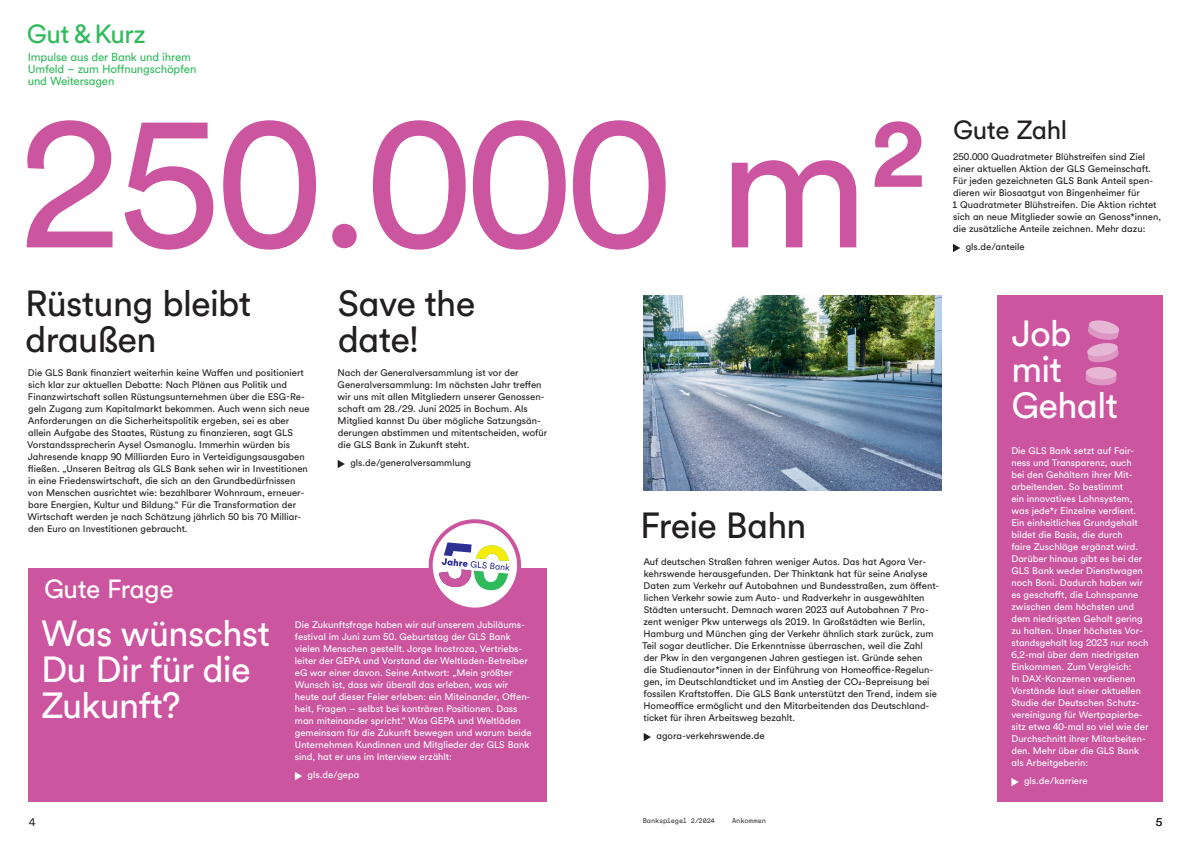
<style>
.page{position:relative;width:1191px;height:842px;background:#fff}
.page>*{position:absolute;margin:0;border:0;box-sizing:border-box;transform-origin:0 0}
.t1{font:176px "GLS Circular";letter-spacing:-.005em;color:#cc55a0}
.t2{font:36px/36px "GLS Circular";letter-spacing:-.02em;color:#fff}
.t3{font:36px/36px "GLS Circular";letter-spacing:-.02em;color:#231f20}
.t4{font:26px "GLS Circular";letter-spacing:-.02em;color:#fff}
.t5{font:26px "GLS Circular";letter-spacing:-.015em;color:#231f20}
.t6{font:26px "GLS Circular";letter-spacing:-.02em;color:#31ba5c}
.t7{font:12px "GLS Circular Mono";color:#231f20}
.t8{font:11.5px/12px "GLS Circular";letter-spacing:-.015em;color:#31ba5c}
.t9{font:9.5px/12px "GLS Circular";color:#231f20}
.t10{font:9.5px/12px "GLS Circular";color:#fff}
.t11{font:7px "GLS Circular Mono";letter-spacing:-.005em;color:#231f20}
</style>
<div class="page">
<div style="left:28px;top:568px;width:519px;height:234px;background:#cc55a0"></div>
<svg style="left:295px;top:772px;width:7px;height:8px"></svg>
<div style="left:997px;top:295px;width:165px;height:507px;background:#cc55a0"></div>
<svg style="left:1011px;top:778px;width:7px;height:8px"></svg>
<svg style="left:428px;top:519px;width:93px;height:89px"></svg>
<svg style="left:643px;top:733px;width:8px;height:8px"></svg>
<svg style="left:953px;top:244px;width:7px;height:8px"></svg>
<svg style="left:338px;top:460px;width:7px;height:8px"></svg>
<img style="left:643px;top:295px;width:298px;height:195px">
<svg style="left:1085px;top:320px;width:34px;height:66px"></svg>
<h3 class="t6" style="left:27px;top:17px;width:120px">Gut &amp; Kurz</h3>
<p class="t8" style="left:28px;top:51px;width:170px">Impulse aus der Bank und ihrem<br>Umfeld – zum Hoffnungschöpfen und Weitersagen</p>
<h1 class="t1" style="left:19px;top:68px;width:911px">250.000 m2</h1>
<h3 class="t5" style="left:953px;top:113px;width:116px">Gute Zahl</h3>
<p class="t9" style="left:952px;top:151px;width:210px">250.000 Quadratmeter Blühstreifen sind Ziel einer aktuellen Aktion der GLS Gemeinschaft.<br>Für jeden gezeichneten GLS Bank Anteil spen&shy;dieren wir Biosaatgut von Bingenheimer für<br>1 Quadratmeter Blühstreifen. Die Aktion richtet sich an neue Mitglieder sowie an Genoss*innen, die zusätzliche Anteile zeichnen. Mehr dazu:</p>
<p class="t9" style="left:965px;top:241px;width:60px">gls.de/anteile</p>
<h2 class="t3" style="left:25px;top:284px;width:227px">Rüstung bleibt draußen</h2>
<p class="t9" style="left:27px;top:367px;width:284px">Die GLS Bank finanziert weiterhin keine Waffen und positioniert sich klar zur aktuellen Debatte: Nach Plänen aus Politik und Finanzwirtschaft sollen Rüstungsunternehmen über die ESG-Re&shy;geln Zugang zum Kapitalmarkt bekommen. Auch wenn sich neue Anforderungen an die Sicherheitspolitik ergeben, sei es aber allein Aufgabe des Staates, Rüstung zu finanzieren, sagt GLS Vorstandssprecherin Aysel Osmanoglu. Immerhin würden bis Jahresende knapp 90 Milliarden Euro in Verteidigungsausgaben fließen. „Unseren Beitrag als GLS Bank sehen wir in Investitionen in eine Friedenswirtschaft, die sich an den Grundbedürfnissen von Menschen ausrichtet wie: bezahlbarer Wohnraum, erneuer&shy;bare Energien, Kultur und Bildung.“ Für die Transformation der Wirtschaft werden je nach Schätzung jährlich 50 bis 70 Milliar&shy;den Euro an Investitionen gebraucht.</p>
<h3 class="t4" style="left:44px;top:572px;width:131px">Gute Frage</h3>
<h2 class="t3" style="left:338px;top:284px;width:139px">Save the date!</h2>
<p class="t9" style="left:337px;top:367px;width:211px">Nach der Generalversammlung ist vor der Generalversammlung: Im nächsten Jahr treffen wir uns mit allen Mitgliedern unserer Genossen&shy;schaft am 28./29. Juni 2025 in Bochum. Als Mitglied kannst Du über mögliche Satzungsän&shy;derungen abstimmen und mitentscheiden, wofür die GLS Bank in Zukunft steht.</p>
<p class="t9" style="left:350px;top:457px;width:122px">gls.de/generalversammlung</p>
<h2 class="t2" style="left:41px;top:614px;width:230px">Was wünschst<br>Du Dir für die<br>Zukunft?</h2>
<p class="t10" style="left:295px;top:619px;width:238px">Die Zukunftsfrage haben wir auf unserem Jubiläums&shy;festival im Juni zum 50. Geburtstag der GLS Bank vielen Menschen gestellt. Jorge Inostroza, Vertriebs&shy;leiter der GEPA und Vorstand der Weltladen-Betreiber eG war einer davon. Seine Antwort: „Mein größter Wunsch ist, dass wir überall das erleben, was wir heute auf dieser Feier erleben: ein Miteinander, Offen&shy;heit, Fragen – selbst bei konträren Positionen. Dass man miteinander spricht.“ Was GEPA und Weltläden gemeinsam für die Zukunft bewegen und warum beide Unternehmen Kundinnen und Mitglieder der GLS Bank sind, hat er uns im Interview erzählt:</p>
<p class="t10" style="left:307px;top:769px;width:53px">gls.de/gepa</p>
<h2 class="t3" style="left:640px;top:506px;width:168px">Freie Bahn</h2>
<p class="t9" style="left:642px;top:556px;width:299px">Auf deutschen Straßen fahren weniger Autos. Das hat Agora Ver&shy;kehrswende herausgefunden. Der Thinktank hat für seine Analyse Daten zum Verkehr auf Autobahnen und Bundesstraßen, zum öffent&shy;lichen Verkehr sowie zum Auto- und Radverkehr in ausgewählten Städten untersucht. Demnach waren 2023 auf Autobahnen 7 Pro&shy;zent weniger Pkw unterwegs als 2019. In Großstädten wie Berlin, Hamburg und München ging der Verkehr ähnlich stark zurück, zum Teil sogar deutlicher. Die Erkenntnisse überraschen, weil die Zahl<br>der Pkw in den vergangenen Jahren gestiegen ist. Gründe sehen<br>die Studienautor*innen in der Einführung von Homeoffice-Regelun&shy;gen, im Deutschlandticket und im Anstieg der CO2-Bepreisung bei fossilen Kraftstoffen. Die GLS Bank unterstützt den Trend, indem sie Homeoffice ermöglicht und den Mitarbeitenden das Deutschland&shy;ticket für ihren Arbeitsweg bezahlt.</p>
<p class="t9" style="left:656px;top:730px;width:110px">agora-verkehrswende.de</p>
<h2 class="t2" style="left:1011px;top:314px;width:108px">Job mit<br>Gehalt</h2>
<p class="t10" style="left:1011px;top:445px;width:139px">Die GLS Bank setzt auf Fair&shy;ness und Transparenz, auch<br>bei den Gehältern ihrer Mit&shy;arbeitenden. So bestimmt<br>ein innovatives Lohnsystem, was jede*r Einzelne verdient.<br>Ein einheitliches Grundgehalt bildet die Basis, die durch<br>faire Zuschläge ergänzt wird.<br>Darüber hinaus gibt es bei der<br>GLS Bank weder Dienstwagen noch Boni. Dadurch haben wir es geschafft, die Lohnspanne zwischen dem höchsten und dem niedrigsten Gehalt gering zu halten. Unser höchstes Vor&shy;standsgehalt lag 2023 nur noch<br>6,2-mal über dem niedrigsten<br>Einkommen. Zum Vergleich:<br>In DAX-Konzernen verdienen<br>Vorstände laut einer aktuellen<br>Studie der Deutschen Schutz&shy;vereinigung für Wertpapierbe&shy;sitz etwa 40-mal so viel wie der<br>Durchschnitt ihrer Mitarbeiten&shy;den. Mehr über die GLS Bank als Arbeitgeberin:</p>
<p class="t10" style="left:1024px;top:775px;width:65px">gls.de/karriere</p>
<p class="t7" style="left:28px;top:814px;width:9px">4</p>
<p class="t11" style="left:642px;top:816px;width:74px">Bankspiegel 2/2024</p>
<p class="t11" style="left:732px;top:816px;width:36px">Ankommen</p>
<p class="t7" style="left:1155px;top:814px;width:9px">5</p>
</div>
